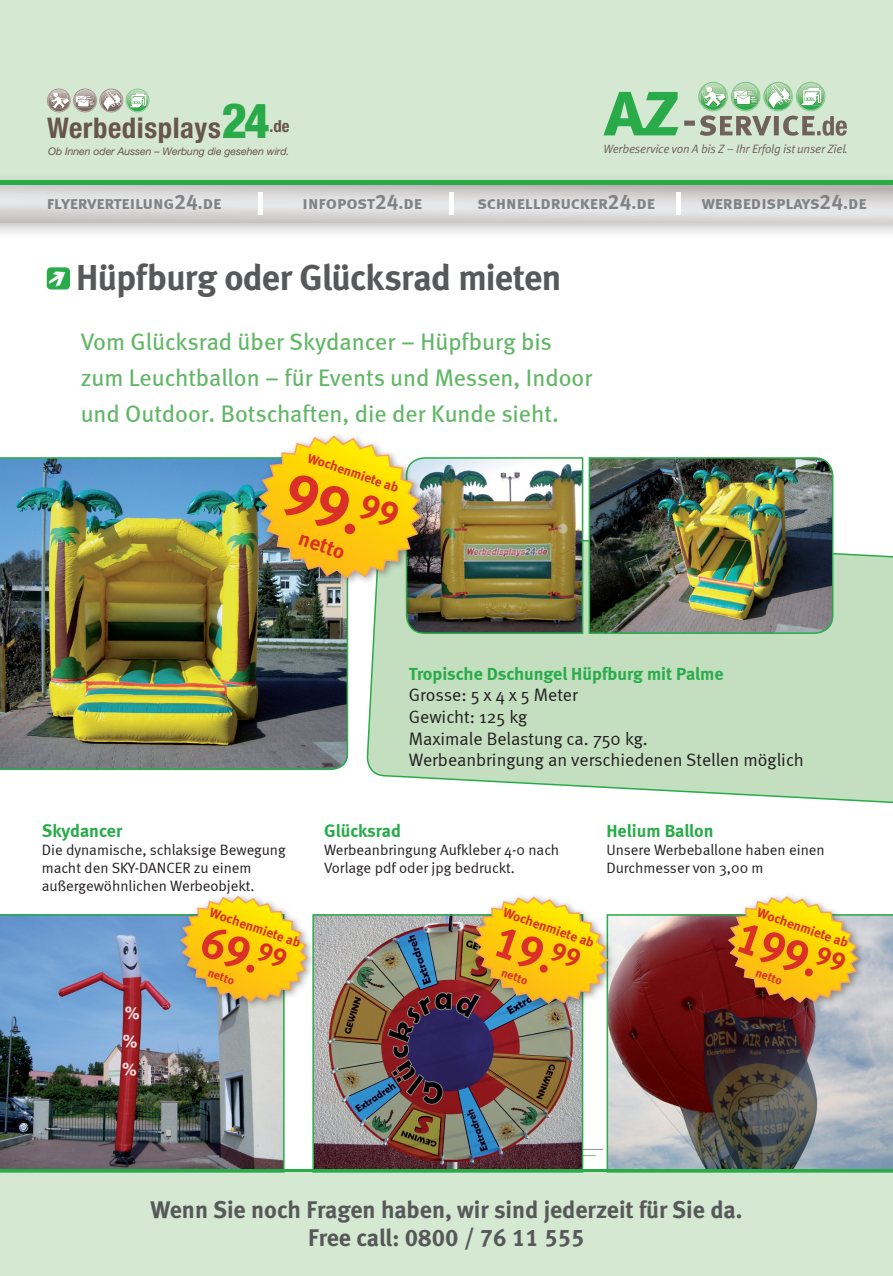
<style>
.page{position:relative;width:893px;height:1276px;background:#fff}
.page>*{position:absolute;margin:0;border:0;box-sizing:border-box;transform-origin:0 0}
.t1{font:60px "Meta Bold LF";color:#da3028}
.t2{font:45px "Meta Bold LF";color:#da3028}
.t3{font:36px "Meta Bold CE Lf";letter-spacing:-.02em;color:#57585a}
.t4{font:700 condensed 28.5px "Helvetica Neue LT Pro";letter-spacing:.02em;color:#68554c}
.t5{font:24px/36px "Meta Book LF";color:#61b766}
.t6{font:24px/28.8px "Meta Bold CE Lf";color:#57585a;text-align:center}
.t7{font:21px "Meta Bold LF";color:#da3028}
.t8{font:18px/21.6px "Meta Normal";color:#231f20}
.t9{font:18px "Meta Bold LF Caps";letter-spacing:-.005em;color:#808285}
.t10{font:18px "Meta Bold LF";color:#29ab4a}
.t11{font:700 condensed 16.65px "Helvetica Neue LT Pro";color:#68554c}
.t12{font:15px/18px "Meta Normal";color:#231f20}
.t13{font:13.5px "Meta Bold LF";color:#da3028}
.t14{font:italic 12.15px "Meta Normal LF";letter-spacing:-.02em;color:#70615b}
.t15{font:12px "Meta Bold LF";color:#da3028}
.t16{font:italic 10.5px "Helvetica Neue LT Pro";letter-spacing:-.005em;color:#68554c}
.t17{font:6.45px "Meta Bold LF Caps";color:#61b766}
.t18{font:5.25px "Meta Bold LF Caps";color:#61b766}
.s1{font-weight:800;font-size:48.75px;color:#29ab4a}
.s2{font-size:21px}
.s3{font-family:"Dingsbums Bats";font-size:21px;color:#fff}
</style>
<div class="page">
<svg style="left:366px;top:553px;width:527px;height:251px;background:#c6e1c3"></svg>
<div style="left:0;top:0;width:893px;height:180px;background:#d5e8d2"></div>
<div style="left:0;top:1169px;width:893px;height:107px;background:#d5e8d2"></div>
<div style="left:0;top:173px;width:893px;height:67px;background:#231f20;opacity:.3"></div>
<svg style="left:0;top:185px;width:893px;height:38px;background:#d7d5d5"></svg>
<div style="left:0;top:180px;width:893px;height:5px;background:#29ab4a"></div>
<hr style="left:259px;top:192px;width:4px;height:23px;background:#fff">
<hr style="left:449px;top:192px;width:4px;height:23px;background:#fff">
<hr style="left:676px;top:192px;width:4px;height:23px;background:#fff">
<div style="left:47px;top:267px;width:23px;height:22px;background:#29ab4a;border-radius:4px"></div>
<hr style="left:540px;top:1155px;width:56px;height:1px;background:#75bd78">
<hr style="left:565px;top:1149px;width:38px;height:1px;background:#939598">
<img style="left:0;top:457px;width:348px;height:313px">
<img style="left:0;top:914px;width:285px;height:255px">
<img style="left:315px;top:917px;width:265px;height:252px">
<div style="left:312px;top:914px;width:271px;height:258px;border:2px solid #29ab4a"></div>
<img style="left:607px;top:914px;width:286px;height:255px">
<div style="left:255px;top:431px;width:175px;height:156px;background:#231f20;opacity:.45"></div>
<img style="left:257px;top:434px;width:577px;height:200px">
<div style="left:176px;top:891px;width:141px;height:119px;background:#231f20;opacity:.45"></div>
<svg style="left:179px;top:895px;width:131px;height:108px;background:#e9cd52"></svg>
<div style="left:469px;top:892px;width:148px;height:120px;background:#231f20;opacity:.45"></div>
<svg style="left:472px;top:895px;width:138px;height:110px;background:#e5c342"></svg>
<div style="left:724px;top:891px;width:143px;height:120px;background:#231f20;opacity:.45"></div>
<hr style="left:0;top:1169px;width:893px;height:3px;background:#29ab4a">
<svg style="left:603px;top:92px;width:75px;height:43px"></svg>
<svg style="left:684px;top:82px;width:163px;height:54px"></svg>
<svg style="left:47px;top:89px;width:24px;height:23px"></svg>
<img style="left:132px;top:98px;width:18px;height:14px">
<svg style="left:48px;top:89px;width:101px;height:22px"></svg>
<svg style="left:726px;top:895px;width:134px;height:109px;background:#e3b83a"></svg>
<svg style="left:125px;top:1006px;width:14px;height:13px"></svg>
<svg style="left:122px;top:1034px;width:16px;height:42px"></svg>
<p class="t18" style="left:134px;top:99px;width:9px">xxl</p>
<h3 class="t4" style="left:47px;top:111px;width:224px">Werbedisplays<span class="s1">24</span></h3>
<p class="t11" style="left:270px;top:116px;width:21px">.de</p>
<p class="t16" style="left:48px;top:144px;width:243px">Ob Innen oder Aussen – Werbung die gesehen wird.</p>
<p class="t17" style="left:806px;top:95px;width:11px">xxl</p>
<p class="t14" style="left:603px;top:142px;width:246px">Werbeservice von A bis Z – Ihr Erfolg ist unser Ziel.</p>
<p class="t9" style="left:47px;top:192px;width:176px">flyerverteilung<span class="s2">24</span>.de</p>
<p class="t9" style="left:303px;top:192px;width:121px">infopost<span class="s2">24</span>.de</p>
<p class="t9" style="left:477px;top:192px;width:179px">schnelldrucker<span class="s2">24</span>.de</p>
<p class="t9" style="left:702px;top:192px;width:166px">werbedisplays<span class="s2">24</span>.de</p>
<h3 class="t3" style="left:47px;top:254px;width:516px"><span class="s3">6</span> Hüpfburg oder Glücksrad mieten</h3>
<h3 class="t5" style="left:81px;top:323px;width:513px">Vom Glücksrad über Skydancer – Hüpfburg bis zum Leuchtballon – für Events und Messen, Indoor und Outdoor. Botschaften, die der Kunde sieht.</h3>
<p class="t13" style="left:311px;top:449px;width:97px;rotate:19deg">Wochenmiete ab</p>
<h1 class="t1" style="left:298px;top:456px;width:116px;rotate:19deg">99.<sup>99</sup></h1>
<h3 class="t7" style="left:304px;top:525px;width:49px;rotate:19deg">netto</h3>
<p class="t10" style="left:409px;top:663px;width:316px">Tropische Dschungel Hüpfburg mit Palme</p>
<p class="t8" style="left:409px;top:684px;width:396px">Grosse: 5 x 4 x 5 Meter<br>Gewicht: 125 kg<br>Maximale Belastung ca. 750 kg.<br>Werbeanbringung an verschiedenen Stellen möglich</p>
<p class="t10" style="left:42px;top:820px;width:82px">Skydancer</p>
<p class="t12" style="left:42px;top:841px;width:245px">Die dynamische, schlaksige Bewegung macht den SKY-DANCER zu einem außergewöhnlichen Werbeobjekt.</p>
<p class="t13" style="left:213px;top:904px;width:97px;rotate:19deg">Wochenmiete ab</p>
<h2 class="t2" style="left:211px;top:913px;width:87px;rotate:19deg">69.<sup>99</sup></h2>
<p class="t15" style="left:211px;top:965px;width:29px;rotate:19deg">netto</p>
<p class="t10" style="left:324px;top:820px;width:78px">Glücksrad</p>
<p class="t12" style="left:324px;top:841px;width:237px">Werbeanbringung Aufkleber 4-0 nach<br>Vorlage pdf oder jpg bedruckt.</p>
<p class="t13" style="left:506px;top:904px;width:97px;rotate:19deg">Wochenmiete ab</p>
<h2 class="t2" style="left:505px;top:913px;width:87px;rotate:19deg">19.<sup>99</sup></h2>
<p class="t15" style="left:504px;top:965px;width:29px;rotate:19deg">netto</p>
<p class="t10" style="left:606px;top:820px;width:109px">Helium Ballon</p>
<p class="t12" style="left:606px;top:841px;width:220px">Unsere Werbeballone haben einen<br>Durchmesser von 3,00 m</p>
<p class="t13" style="left:760px;top:904px;width:97px;rotate:19deg">Wochenmiete ab</p>
<h2 class="t2" style="left:747px;top:909px;width:87px;rotate:19deg">199.</h2>
<p class="t15" style="left:758px;top:965px;width:29px;rotate:19deg">netto</p>
<h3 class="t6" style="left:151px;top:1195px;width:593px">Wenn Sie noch Fragen haben, wir sind jederzeit für Sie da.<br>Free call: 0800 / 76 11 555</h3>
</div>
